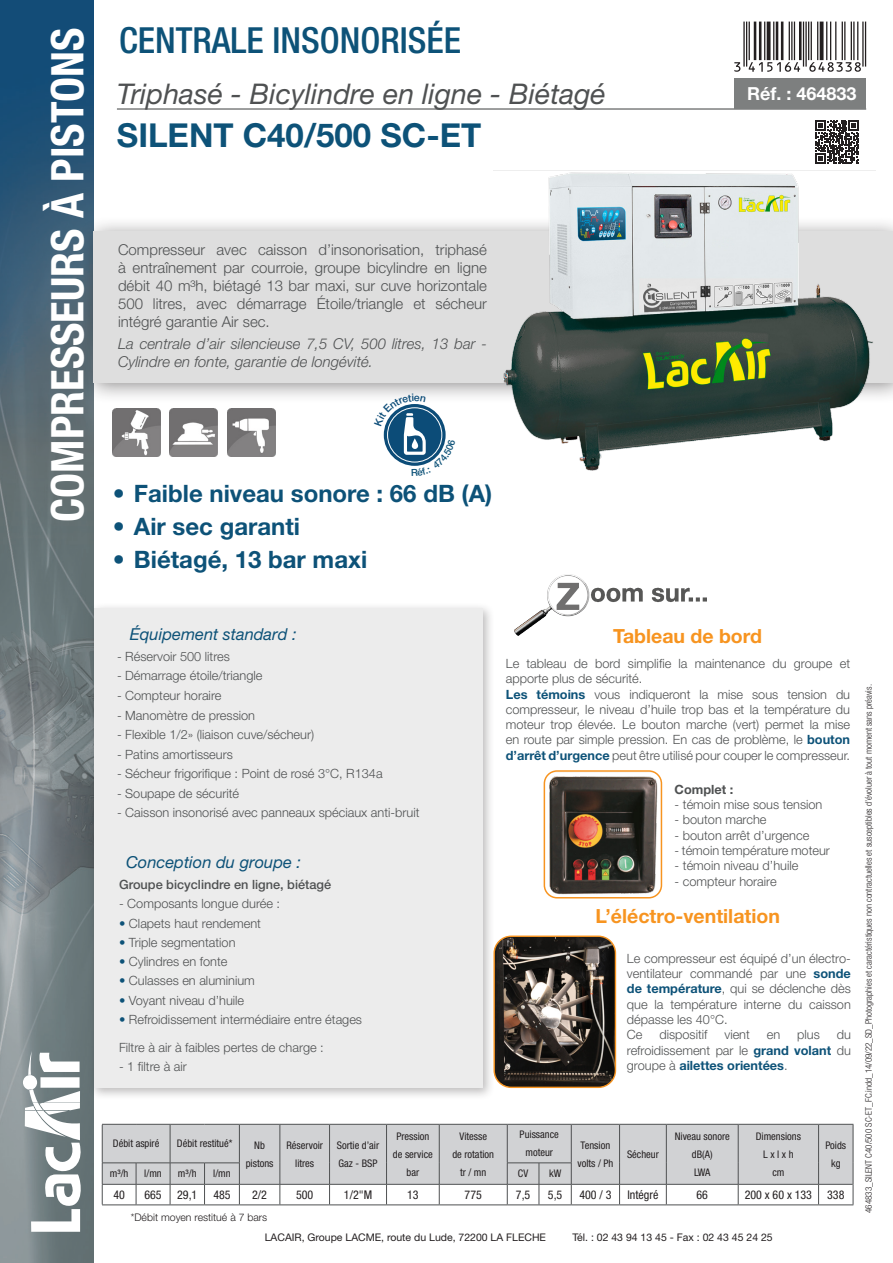
<style>
.page{position:relative;width:893px;height:1263px;background:#fff}
.page>*{position:absolute;margin:0;border:0;box-sizing:border-box;transform-origin:0 0}
.t1{font:700 condensed 45px "Helvetica Neue LT Std";color:#fff}
.t2{font:500 condensed 36px "Helvetica Neue LT Std";color:#0d5278}
.t3{font:700 33px "Helvetica Neue LT Std";color:#0d5278}
.t4{font:italic 28.5px "Helvetica Neue LT Std";color:#4f5152}
.t5{font:700 24px "Helvetica Neue LT Std";color:#0d5278}
.t6{font:700 19.5px "Helvetica Neue LT Std";color:#f79420}
.t7{font:700 18px "Helvetica Neue LT Std";color:#fff}
.t8{font:italic 16.5px "Helvetica Neue LT Std";color:#0d5278}
.t9{font:300 15px/18px "Helvetica Neue LT Std";color:#4f5152;text-align:justify}
.t10{font:italic 300 15px/18px "Helvetica Neue LT Std";color:#4f5152}
.t11{font:300 12.75px/15.3px "Helvetica Neue LT Std";color:#4f5152}
.t12{font:500 12.75px "Helvetica Neue LT Std";color:#4f5152}
.t13{font:700 12.75px "Helvetica Neue LT Std";color:#4f5152}
.t14{font:condensed 12px "Helvetica Neue LT Std";color:#231f20}
.t15{font:condensed 10.5px/18px "Helvetica Neue LT Std";color:#231f20;text-align:center}
.t16{font:10.5px "Helvetica Neue LT Std";color:#231f20}
.t17{font:300 10.5px "Helvetica Neue LT Std";color:#231f20}
.t18{font:300 condensed 9px "Helvetica Neue LT Std";color:#231f20}
.s1{font-weight:700;color:#0d5278}
</style>
<div class="page">
<img style="left:0;top:0;width:94px;height:1263px">
<div style="left:78px;top:216px;width:815px;height:188px;background:#231f20;opacity:.5"></div>
<div style="left:94px;top:232px;width:799px;height:151px;background:#dedede"></div>
<div style="left:87px;top:602px;width:408px;height:498px;background:#231f20;opacity:.3"></div>
<div style="left:94px;top:608px;width:389px;height:480px;background:#ececec"></div>
<hr style="left:117px;top:108px;width:749px;height:2px;background:#7d7f7f">
<div style="left:734px;top:79px;width:132px;height:30px;background:#7d7f7f"></div>
<svg style="left:102px;top:1124px;width:752px;height:81px"></svg>
<hr style="left:507px;top:1184px;width:32px;height:1px;background:#4f5152">
<hr style="left:539px;top:1184px;width:32px;height:1px;background:#4f5152">
<svg style="left:815px;top:120px;width:44px;height:44px"></svg>
<img style="left:113px;top:409px;width:47px;height:48px">
<img style="left:170px;top:409px;width:48px;height:48px">
<img style="left:227px;top:409px;width:48px;height:48px">
<svg style="left:23px;top:1050px;width:58px;height:182px"></svg>
<img style="left:493px;top:172px;width:383px;height:299px">
<img style="left:515px;top:575px;width:191px;height:61px">
<img style="left:494px;top:936px;width:121px;height:151px">
<div style="left:493px;top:935px;width:123px;height:153px;border:1px solid #f79420;border-radius:17px"></div>
<img style="left:544px;top:771px;width:117px;height:127px">
<div style="left:544px;top:770px;width:118px;height:128px;border:2px solid #f79420;border-radius:13px"></div>
<svg style="left:734px;top:22px;width:132px;height:50px"></svg>
<svg style="left:374px;top:394px;width:81px;height:72px"></svg>
<h1 class="t1" style="left:40px;top:522px;width:496px;rotate:-90deg">COMPRESSEURS À PISTONS</h1>
<h2 class="t2" style="left:119px;top:19px;width:343px">CENTRALE INSONORISÉE</h2>
<h3 class="t4" style="left:117px;top:77px;width:490px">Triphasé - Bicylindre en ligne - Biétagé</h3>
<h3 class="t3" style="left:117px;top:115px;width:366px">SILENT C40/500 SC-ET</h3>
<p class="t9" style="left:118px;top:240px;width:370px">Compresseur avec caisson d’insonorisation, triphasé à entraînement par courroie, groupe bicylindre en ligne débit 40 m³h, biétagé 13 bar maxi, sur cuve horizontale 500 litres, avec démarrage Étoile/triangle et sécheur intégré garantie Air sec.</p>
<p class="t10" style="left:118px;top:334px;width:370px">La centrale d’air silencieuse 7,5 CV, 500 litres, 13 bar -<br>Cylindre en fonte, garantie de longévité.</p>
<h3 class="t5" style="left:113px;top:478px;width:381px">• Faible niveau sonore : 66 dB (A)</h3>
<h3 class="t5" style="left:113px;top:512px;width:189px">• Air sec garanti</h3>
<h3 class="t5" style="left:113px;top:545px;width:256px">• Biétagé, 13 bar maxi</h3>
<h3 class="t7" style="left:747px;top:83px;width:111px">Réf. : 464833</h3>
<p class="t8" style="left:130px;top:624px;width:168px">Équipement standard :</p>
<p class="t11" style="left:117px;top:648px;width:114px">- Réservoir 500 litres</p>
<p class="t11" style="left:117px;top:668px;width:147px">- Démarrage étoile/triangle</p>
<p class="t11" style="left:117px;top:687px;width:106px">- Compteur horaire</p>
<p class="t11" style="left:117px;top:707px;width:140px">- Manomètre de pression</p>
<p class="t11" style="left:117px;top:727px;width:199px">- Flexible 1/2» (liaison cuve/sécheur)</p>
<p class="t11" style="left:117px;top:746px;width:117px">- Patins amortisseurs</p>
<p class="t11" style="left:117px;top:766px;width:267px">- Sécheur frigorifique : Point de rosé 3°C, R134a</p>
<p class="t11" style="left:117px;top:785px;width:124px">- Soupape de sécurité</p>
<p class="t11" style="left:117px;top:805px;width:304px">- Caisson insonorisé avec panneaux spéciaux anti-bruit</p>
<p class="t8" style="left:126px;top:853px;width:177px">Conception du groupe :</p>
<p class="t12" style="left:119px;top:877px;width:214px">Groupe bicyclindre en ligne, biétagé</p>
<p class="t11" style="left:119px;top:896px;width:163px">- Composants longue durée :</p>
<p class="t11" style="left:119px;top:915px;width:143px"><span class="s1">•</span> Clapets haut rendement</p>
<p class="t11" style="left:119px;top:934px;width:118px"><span class="s1">•</span> Triple segmentation</p>
<p class="t11" style="left:119px;top:954px;width:110px"><span class="s1">•</span> Cylindres en fonte</p>
<p class="t11" style="left:119px;top:973px;width:137px"><span class="s1">•</span> Culasses en aluminium</p>
<p class="t11" style="left:119px;top:992px;width:127px"><span class="s1">•</span> Voyant niveau d’huile</p>
<p class="t11" style="left:119px;top:1005px;width:245px;line-height:27.8px"><span class="s1">•</span> Refroidissement intermédiaire entre étages<br>Filtre à air à faibles pertes de charge :</p>
<p class="t11" style="left:119px;top:1058px;width:69px">- 1 filtre à air</p>
<h3 class="t6" style="left:613px;top:624px;width:150px">Tableau de bord</h3>
<p class="t11" style="left:506px;top:655px;width:346px">Le tableau de bord simplifie la maintenance du groupe et apporte plus de sécurité.<br><span class="s1">Les témoins</span> vous indiqueront la mise sous tension du compresseur, le niveau d’huile trop bas et la température du moteur trop élevée. Le bouton marche (vert) permet la mise en route par simple pression. En cas de problème, le <span class="s1">bouton d’arrêt d’urgence</span> peut être utilisé pour couper le compresseur.</p>
<p class="t13" style="left:675px;top:781px;width:60px">Complet :</p>
<p class="t11" style="left:675px;top:796px;width:149px">- témoin mise sous tension</p>
<p class="t11" style="left:675px;top:812px;width:93px">- bouton marche</p>
<p class="t11" style="left:675px;top:827px;width:136px">- bouton arrêt d’urgence</p>
<p class="t11" style="left:675px;top:842px;width:157px">- témoin température moteur</p>
<p class="t11" style="left:675px;top:858px;width:125px">- témoin niveau d’huile</p>
<p class="t11" style="left:675px;top:873px;width:104px">- compteur horaire</p>
<h3 class="t6" style="left:595px;top:904px;width:186px">L’éléctro-ventilation</h3>
<p class="t11" style="left:627px;top:950px;width:225px">Le compresseur est équipé d’un électro&shy;ventilateur commandé par une <span class="s1">sonde de température</span>, qui se déclenche dès que la température interne du caisson dépasse les 40°C.<br>Ce</p>
<p class="t11" style="left:627px;top:1027px;width:225px;text-align:justify;text-indent:210px">du refroidissement par le <span class="s1">grand volant</span> du groupe à <span class="s1">ailettes orientées</span>.</p>
<p class="t11" style="left:659px;top:1027px;width:50px">dispositif</p>
<p class="t11" style="left:724px;top:1027px;width:27px">vient</p>
<p class="t11" style="left:767px;top:1027px;width:15px">en</p>
<p class="t11" style="left:797px;top:1027px;width:24px">plus</p>
<p class="t15" style="left:113px;top:1134px;width:48px">Débit aspiré</p>
<p class="t15" style="left:177px;top:1134px;width:57px">Débit restitué*</p>
<p class="t15" style="left:246px;top:1136px;width:29px">Nb pistons</p>
<p class="t15" style="left:286px;top:1136px;width:38px">Réservoir litres</p>
<p class="t15" style="left:337px;top:1136px;width:44px;text-align:left">Sortie d’air<br>Gaz - BSP</p>
<p class="t15" style="left:393px;top:1127px;width:41px">Pression de service bar</p>
<p class="t15" style="left:452px;top:1127px;width:43px">Vitesse<br>de rotation tr / mn</p>
<p class="t15" style="left:520px;top:1125px;width:41px">Puissance moteur</p>
<p class="t15" style="left:577px;top:1136px;width:37px">Tension volts / Ph</p>
<p class="t15" style="left:627px;top:1145px;width:33px">Sécheur</p>
<p class="t15" style="left:675px;top:1127px;width:57px">Niveau sonore dB(A)<br>LWA</p>
<p class="t15" style="left:756px;top:1127px;width:47px">Dimensions<br>L x l x h<br>cm</p>
<p class="t15" style="left:825px;top:1136px;width:22px">Poids kg</p>
<p class="t15" style="left:110px;top:1164px;width:20px">m³/h</p>
<p class="t15" style="left:144px;top:1164px;width:19px">l/mn</p>
<p class="t15" style="left:178px;top:1164px;width:20px">m³/h</p>
<p class="t15" style="left:213px;top:1164px;width:19px">l/mn</p>
<p class="t15" style="left:518px;top:1164px;width:12px">CV</p>
<p class="t15" style="left:549px;top:1164px;width:14px">kW</p>
<p class="t14" style="left:113px;top:1188px;width:13px">40</p>
<p class="t14" style="left:144px;top:1188px;width:19px">665</p>
<p class="t14" style="left:177px;top:1188px;width:22px">29,1</p>
<p class="t14" style="left:213px;top:1188px;width:19px">485</p>
<p class="t14" style="left:252px;top:1188px;width:16px">2/2</p>
<p class="t14" style="left:296px;top:1188px;width:19px">500</p>
<p class="t14" style="left:344px;top:1188px;width:30px">1/2"M</p>
<p class="t14" style="left:407px;top:1188px;width:13px">13</p>
<p class="t14" style="left:465px;top:1188px;width:19px">775</p>
<p class="t14" style="left:516px;top:1188px;width:16px">7,5</p>
<p class="t14" style="left:548px;top:1188px;width:16px">5,5</p>
<p class="t14" style="left:579px;top:1188px;width:34px">400 / 3</p>
<p class="t14" style="left:627px;top:1188px;width:32px">Intégré</p>
<p class="t14" style="left:696px;top:1188px;width:13px">66</p>
<p class="t14" style="left:745px;top:1188px;width:69px">200 x 60 x 133</p>
<p class="t14" style="left:827px;top:1188px;width:19px">338</p>
<p class="t17" style="left:131px;top:1210px;width:138px">*Débit moyen restitué à 7 bars</p>
<p class="t16" style="left:265px;top:1231px;width:283px">LACAIR, Groupe LACME, route du Lude, 72200 LA FLECHE</p>
<p class="t16" style="left:572px;top:1231px;width:202px">Tél. : 02 43 94 13 45 - Fax : 02 43 45 24 25</p>
<p class="t18" style="left:863px;top:1213px;width:530px;rotate:-90deg">464833_SILENT C40/500 SC-ET_FC.indd_14/09/22_SD_Photographies et caractéristiques non contractuelles et susceptibles d’évoluer à tout moment sans préavis.</p>
</div>
